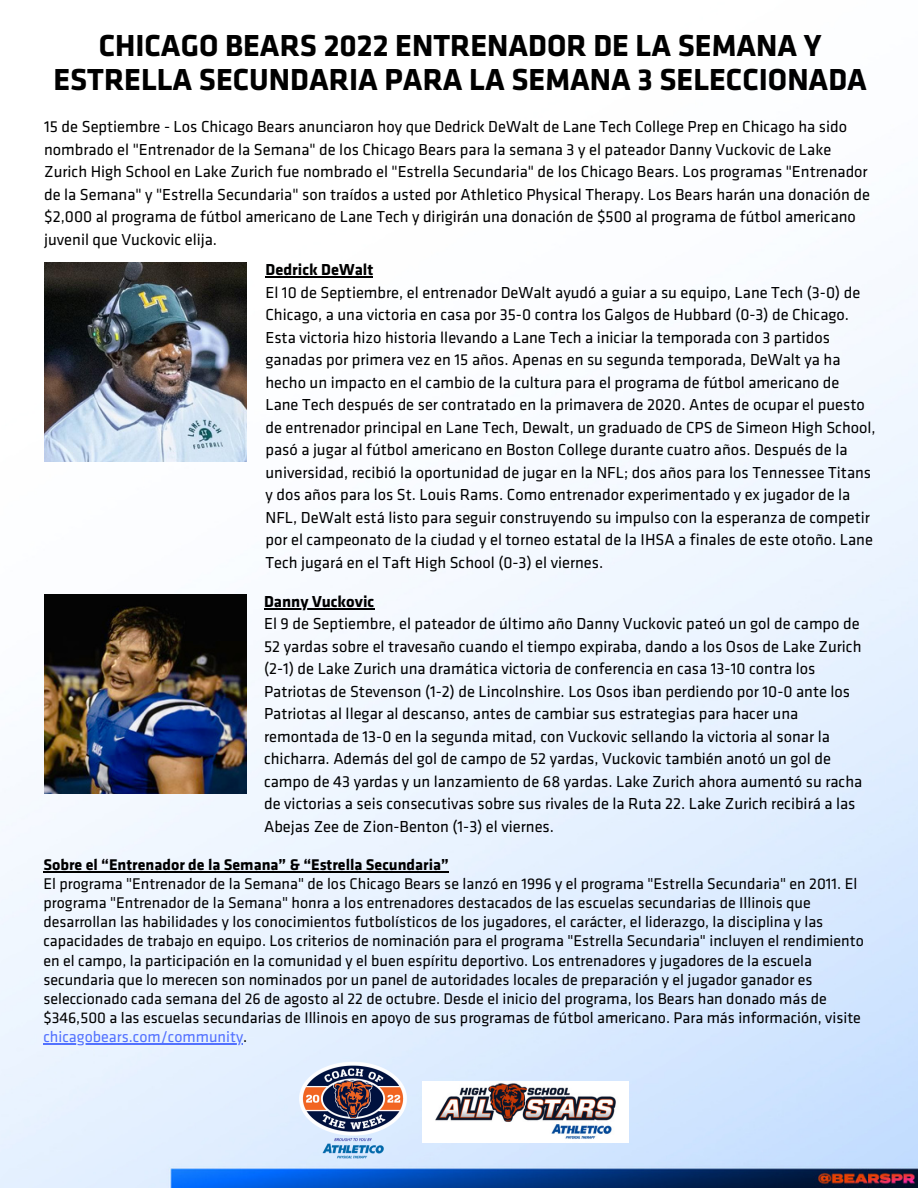
<style>
.page{position:relative;width:918px;height:1188px;background:#fff}
.page>*{position:absolute;margin:0;border:0;box-sizing:border-box;transform-origin:0 0}
.t1{font:700 31.5px/33.8px "Klavika";color:#000;text-align:center}
.t2{font:16.5px/22.5px "Klavika";color:#000}
.t3{font:700 16.5px "Klavika";color:#000}
.t4{font:16.05px/19.2px "Klavika";color:#000}
.t5{font:700 16.05px "Klavika";color:#000}
.s1{color:#5271ff}
</style>
<div class="page">
<img style="left:0;top:286px;width:918px;height:902px">
<hr style="left:43px;top:871px;width:55px;height:1px;background:#000">
<hr style="left:98px;top:871px;width:351px;height:1px;background:#000">
<hr style="left:43px;top:1043px;width:200px;height:1px;background:#5271ff">
<img style="left:422px;top:1082px;width:206px;height:61px">
<img style="left:292px;top:1056px;width:121px;height:113px">
<hr style="left:264px;top:608px;width:110px;height:1px;background:#000">
<img style="left:44px;top:594px;width:203px;height:199px">
<hr style="left:265px;top:276px;width:108px;height:2px;background:#000">
<img style="left:44px;top:262px;width:203px;height:199px">
<h1 class="t1" style="left:53px;top:31px;width:815px">CHICAGO BEARS 2022 ENTRENADOR DE LA SEMANA Y<br>ESTRELLA SECUNDARIA PARA LA SEMANA 3 SELECCIONADA</h1>
<p class="t2" style="left:44px;top:117px;width:827px">15 de Septiembre - Los Chicago Bears anunciaron hoy que Dedrick DeWalt de Lane Tech College Prep en Chicago ha sido nombrado el "Entrenador de la Semana" de los Chicago Bears para la semana 3 y el pateador Danny Vuckovic de Lake Zurich High School en Lake Zurich fue nombrado el "Estrella Secundaria" de los Chicago Bears. Los programas "Entrenador de la Semana" y "Estrella Secundaria" son traídos a usted por Athletico Physical Therapy. Los Bears harán una donación de $2,000 al programa de fútbol americano de Lane Tech y dirigirán una donación de $500 al programa de fútbol americano juvenil que Vuckovic elija.</p>
<p class="t3" style="left:265px;top:263px;width:109px">Dedrick DeWalt</p>
<p class="t2" style="left:265px;top:282px;width:612px">El 10 de Septiembre, el entrenador DeWalt ayudó a guiar a su equipo, Lane Tech (3-0) de Chicago, a una victoria en casa por 35-0 contra los Galgos de Hubbard (0-3) de Chicago.<br>Esta victoria hizo historia llevando a Lane Tech a iniciar la temporada con 3 partidos ganadas por primera vez en 15 años. Apenas en su segunda temporada, DeWalt ya ha hecho un impacto en el cambio de la cultura para el programa de fútbol americano de Lane Tech después de ser contratado en la primavera de 2020. Antes de ocupar el puesto de entrenador principal en Lane Tech, Dewalt, un graduado de CPS de Simeon High School, pasó a jugar al fútbol americano en Boston College durante cuatro años. Después de la universidad, recibió la oportunidad de jugar en la NFL; dos años para los Tennessee Titans y dos años para los St. Louis Rams. Como entrenador experimentado y ex jugador de la NFL, DeWalt está listo para seguir construyendo su impulso con la esperanza de competir por el campeonato de la ciudad y el torneo estatal de la IHSA a finales de este otoño. Lane Tech jugará en el Taft High School (0-3) el viernes.</p>
<p class="t3" style="left:264px;top:595px;width:112px">Danny Vuckovic</p>
<p class="t2" style="left:264px;top:614px;width:600px">El 9 de Septiembre, el pateador de último año Danny Vuckovic pateó un gol de campo de 52 yardas sobre el travesaño cuando el tiempo expiraba, dando a los Osos de Lake Zurich (2-1) de Lake Zurich una dramática victoria de conferencia en casa 13-10 contra los Patriotas de Stevenson (1-2) de Lincolnshire. Los Osos iban perdiendo por 10-0 ante los Patriotas al llegar al descanso, antes de cambiar sus estrategias para hacer una remontada de 13-0 en la segunda mitad, con Vuckovic sellando la victoria al sonar la chicharra. Además del gol de campo de 52 yardas, Vuckovic también anotó un gol de campo de 43 yardas y un lanzamiento de 68 yardas. Lake Zurich ahora aumentó su racha de victorias a seis consecutivas sobre sus rivales de la Ruta 22. Lake Zurich recibirá a las Abejas Zee de Zion-Benton (1-3) el viernes.</p>
<p class="t5" style="left:43px;top:858px;width:407px">Sobre el “Entrenador de la Semana” &amp; “Estrella Secundaria”</p>
<p class="t4" style="left:43px;top:875px;width:822px">El programa "Entrenador de la Semana" de los Chicago Bears se lanzó en 1996 y el programa "Estrella Secundaria" en 2011. El programa "Entrenador de la Semana" honra a los entrenadores destacados de las escuelas secundarias de Illinois que desarrollan las habilidades y los conocimientos futbolísticos de los jugadores, el carácter, el liderazgo, la disciplina y las capacidades de trabajo en equipo. Los criterios de nominación para el programa "Estrella Secundaria" incluyen el rendimiento en el campo, la participación en la comunidad y el buen espíritu deportivo. Los entrenadores y jugadores de la escuela secundaria que lo merecen son nominados por un panel de autoridades locales de preparación y el jugador ganador es seleccionado cada semana del 26 de agosto al 22 de octubre. Desde el inicio del programa, los Bears han donado más de $346,500 a las escuelas secundarias de Illinois en apoyo de sus programas de fútbol americano. Para más información, visite <span class="s1">chicagobears.com/community</span>.</p>
</div>
